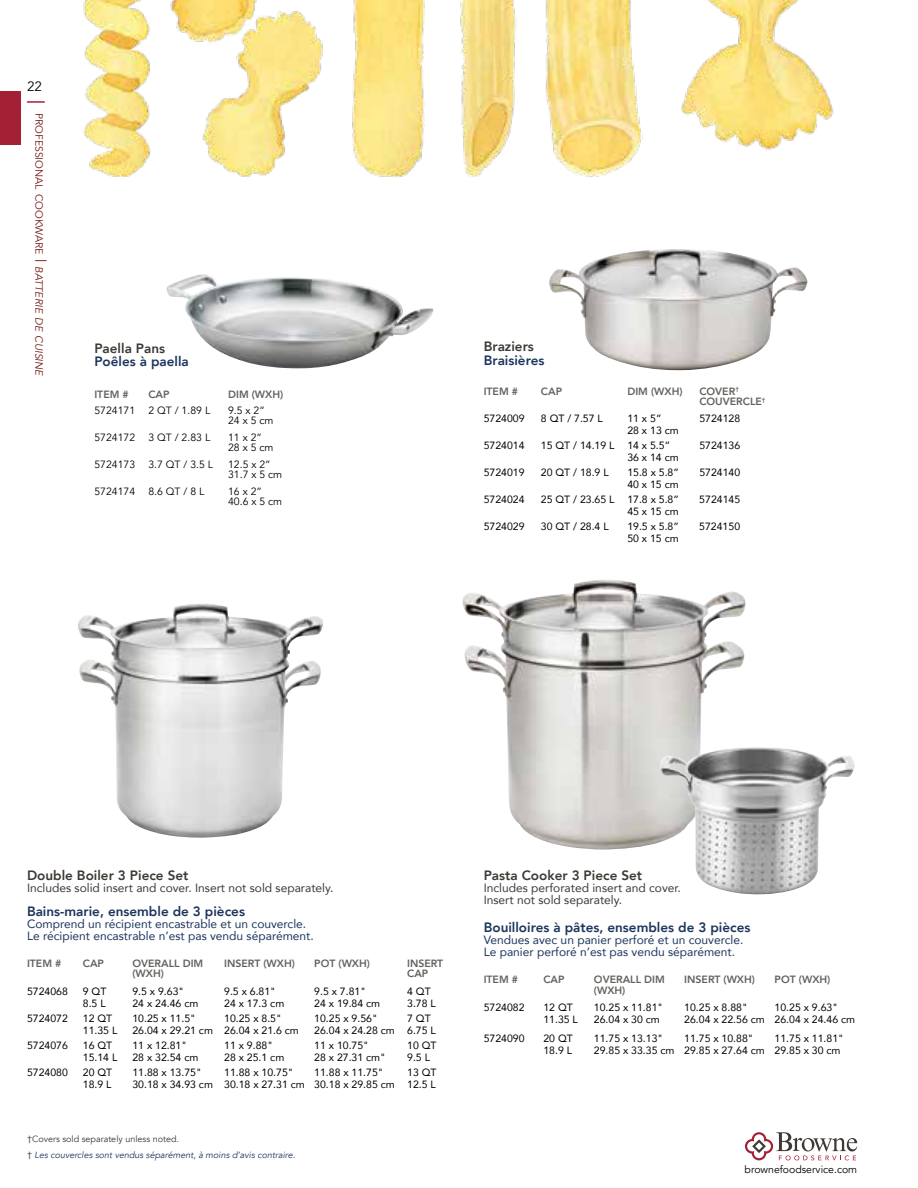
<style>
.page{position:relative;width:918px;height:1188px;background:#fff}
.page>*{position:absolute;margin:0;border:0;box-sizing:border-box;transform-origin:0 0}
.t1{font:800 13.5px "Avenir";color:#1c355e}
.t2{font:800 13.5px "Avenir";color:#3d3935}
.t3{font:13.5px "Avenir";color:#000}
.t4{font:12px/12px "Avenir";color:#1c355e}
.t5{font:12px/12px "Avenir";color:#3d3935}
.t6{font:10.5px/12px "Avenir";color:#000}
.t7{font:800 10.5px/10.5px "Avenir";color:#63615d}
.t8{font:10.5px/10.5px "Avenir";color:#000}
.t9{font:10.5px "Avenir";color:#751a15}
.t10{font:italic 9px/16.6px "Avenir";color:#1c355e}
.s1{font-size:15px}
.s2{font-style:italic}
.s3{font-style:normal;color:#3d3935}
</style>
<div class="page">
<svg style="left:745px;top:1132px;width:112px;height:28px"></svg>
<div style="left:0;top:91px;width:20px;height:54px;background:#a32035"></div>
<img style="left:549px;top:270px;width:258px;height:101px">
<img style="left:78px;top:604px;width:245px;height:234px">
<img style="left:463px;top:580px;width:283px;height:270px">
<img style="left:659px;top:747px;width:196px;height:148px">
<img style="left:166px;top:274px;width:268px;height:95px">
<img style="left:20px;top:0;width:814px;height:270px">
<p class="t3" style="left:27px;top:79px;width:17px">22</p>
<p class="t9" style="left:45px;top:113px;width:265px;rotate:90deg">professional cookware <span class="s1">|</span> <span class="s2">batterie de cuisine</span></p>
<p class="t2" style="left:94px;top:338px;width:72px">Paella Pans</p>
<p class="t1" style="left:94px;top:351px;width:96px">Poêles à paella</p>
<p class="t7" style="left:94px;top:389px;width:36px">ITEM #</p>
<p class="t7" style="left:148px;top:389px;width:23px">CAP</p>
<p class="t7" style="left:228px;top:389px;width:57px">DIM (WXH)</p>
<p class="t8" style="left:94px;top:405px;width:42px">5724171</p>
<p class="t8" style="left:148px;top:405px;width:63px">2 QT / 1.89 L</p>
<p class="t8" style="left:228px;top:405px;width:47px">9.5 x 2”<br>24 x 5 cm</p>
<p class="t8" style="left:94px;top:432px;width:42px">5724172</p>
<p class="t8" style="left:148px;top:432px;width:63px">3 QT / 2.83 L</p>
<p class="t8" style="left:228px;top:432px;width:47px">11 x 2”<br>28 x 5 cm</p>
<p class="t8" style="left:94px;top:459px;width:42px">5724173</p>
<p class="t8" style="left:148px;top:459px;width:66px">3.7 QT / 3.5 L</p>
<p class="t8" style="left:228px;top:459px;width:56px">12.5 x 2”<br>31.7 x 5 cm</p>
<p class="t8" style="left:94px;top:486px;width:42px">5724174</p>
<p class="t8" style="left:148px;top:486px;width:58px">8.6 QT / 8 L</p>
<p class="t8" style="left:228px;top:486px;width:56px">16 x 2”<br>40.6 x 5 cm</p>
<p class="t2" style="left:484px;top:336px;width:52px">Braziers</p>
<p class="t1" style="left:484px;top:350px;width:62px">Braisières</p>
<p class="t7" style="left:484px;top:386px;width:36px">ITEM #</p>
<p class="t7" style="left:541px;top:386px;width:23px">CAP</p>
<p class="t7" style="left:627px;top:386px;width:57px">DIM (WXH)</p>
<p class="t7" style="left:699px;top:386px;width:68px">COVER<sup>†<br></sup>COUVERCLE<sup>†</sup></p>
<p class="t6" style="left:484px;top:412px;width:42px">5724009</p>
<p class="t6" style="left:541px;top:412px;width:63px">8 QT / 7.57 L</p>
<p class="t6" style="left:627px;top:412px;width:53px">11 x 5”<br>28 x 13 cm</p>
<p class="t6" style="left:699px;top:412px;width:42px">5724128</p>
<p class="t6" style="left:484px;top:439px;width:42px">5724014</p>
<p class="t6" style="left:627px;top:439px;width:53px;text-indent:-86px">15 QT / 14.19 L 14 x 5.5”<br>36 x 14 cm</p>
<p class="t6" style="left:699px;top:439px;width:42px">5724136</p>
<p class="t6" style="left:484px;top:466px;width:42px">5724019</p>
<p class="t6" style="left:541px;top:466px;width:69px">20 QT / 18.9 L</p>
<p class="t6" style="left:627px;top:466px;width:53px">15.8 x 5.8”<br>40 x 15 cm</p>
<p class="t6" style="left:699px;top:466px;width:42px">5724140</p>
<p class="t6" style="left:484px;top:493px;width:42px">5724024</p>
<p class="t6" style="left:541px;top:493px;width:140px;text-align:right">25 QT / 23.65 L 17.8 x 5.8”<br>45 x 15 cm</p>
<p class="t6" style="left:699px;top:493px;width:42px">5724145</p>
<p class="t6" style="left:484px;top:520px;width:42px">5724029</p>
<p class="t6" style="left:541px;top:520px;width:69px">30 QT / 28.4 L</p>
<p class="t6" style="left:627px;top:520px;width:53px">19.5 x 5.8”<br>50 x 15 cm</p>
<p class="t6" style="left:699px;top:520px;width:42px">5724150</p>
<p class="t2" style="left:27px;top:865px;width:163px">Double Boiler 3 Piece Set</p>
<p class="t5" style="left:27px;top:881px;width:308px">Includes solid insert and cover. Insert not sold separately.</p>
<p class="t1" style="left:27px;top:901px;width:219px">Bains-marie, ensemble de 3 pièces</p>
<p class="t4" style="left:27px;top:917px;width:288px">Comprend un récipient encastrable et un couvercle.<br>Le récipient encastrable n’est pas vendu séparément.</p>
<p class="t7" style="left:27px;top:958px;width:36px">ITEM #</p>
<p class="t7" style="left:83px;top:958px;width:23px">CAP</p>
<p class="t7" style="left:132px;top:958px;width:72px">OVERALL DIM (WXH)</p>
<p class="t7" style="left:224px;top:958px;width:72px">INSERT (WXH)</p>
<p class="t7" style="left:314px;top:958px;width:57px">POT (WXH)</p>
<p class="t7" style="left:407px;top:958px;width:38px">INSERT<br>CAP</p>
<p class="t6" style="left:27px;top:985px;width:42px">5724068</p>
<p class="t6" style="left:83px;top:985px;width:25px">9 QT<br>8.5 L</p>
<p class="t6" style="left:132px;top:985px;width:67px">9.5 x 9.63"<br>24 x 24.46 cm</p>
<p class="t6" style="left:224px;top:985px;width:62px">9.5 x 6.81"<br>24 x 17.3 cm</p>
<p class="t6" style="left:314px;top:985px;width:67px">9.5 x 7.81"<br>24 x 19.84 cm</p>
<p class="t6" style="left:407px;top:985px;width:30px">4 QT<br>3.78 L</p>
<p class="t6" style="left:27px;top:1012px;width:42px">5724072</p>
<p class="t6" style="left:83px;top:1012px;width:36px">12 QT<br>11.35 L</p>
<p class="t6" style="left:132px;top:1012px;width:82px">10.25 x 11.5"<br>26.04 x 29.21 cm</p>
<p class="t6" style="left:224px;top:1012px;width:76px">10.25 x 8.5"<br>26.04 x 21.6 cm</p>
<p class="t6" style="left:314px;top:1012px;width:82px">10.25 x 9.56"<br>26.04 x 24.28 cm</p>
<p class="t6" style="left:407px;top:1012px;width:30px">7 QT<br>6.75 L</p>
<p class="t6" style="left:27px;top:1039px;width:42px">5724076</p>
<p class="t6" style="left:83px;top:1039px;width:36px">16 QT<br>15.14 L</p>
<p class="t6" style="left:132px;top:1039px;width:67px">11 x 12.81"<br>28 x 32.54 cm</p>
<p class="t6" style="left:224px;top:1039px;width:62px">11 x 9.88"<br>28 x 25.1 cm</p>
<p class="t6" style="left:314px;top:1039px;width:73px">11 x 10.75"<br>28 x 27.31 cm"</p>
<p class="t6" style="left:407px;top:1039px;width:31px">10 QT<br>9.5 L</p>
<p class="t6" style="left:27px;top:1066px;width:42px">5724080</p>
<p class="t6" style="left:83px;top:1066px;width:31px">20 QT<br>18.9 L</p>
<p class="t6" style="left:132px;top:1066px;width:82px">11.88 x 13.75"<br>30.18 x 34.93 cm</p>
<p class="t6" style="left:224px;top:1066px;width:82px">11.88 x 10.75"<br>30.18 x 27.31 cm</p>
<p class="t6" style="left:314px;top:1066px;width:82px">11.88 x 11.75"<br>30.18 x 29.85 cm</p>
<p class="t6" style="left:407px;top:1066px;width:31px">13 QT<br>12.5 L</p>
<p class="t10" style="left:27px;top:1131px;width:270px"><span class="s3">†</span><span class="s3">Covers sold separately unless noted.<br></span><span class="s3">†</span> Les couvercles sont vendus séparément, à moins d’avis contraire.</p>
<p class="t2" style="left:484px;top:865px;width:160px">Pasta Cooker 3 Piece Set</p>
<p class="t5" style="left:484px;top:881px;width:199px">Includes perforated insert and cover.<br>Insert not sold separately.</p>
<p class="t1" style="left:484px;top:917px;width:268px">Bouilloires à pâtes, ensembles de 3 pièces</p>
<p class="t4" style="left:484px;top:934px;width:261px">Vendues avec un panier perforé et un couvercle.<br>Le panier perforé n’est pas vendu séparément.</p>
<p class="t7" style="left:484px;top:974px;width:36px">ITEM #</p>
<p class="t7" style="left:543px;top:974px;width:23px">CAP</p>
<p class="t7" style="left:594px;top:974px;width:72px">OVERALL DIM (WXH)</p>
<p class="t7" style="left:684px;top:974px;width:72px">INSERT (WXH)</p>
<p class="t7" style="left:775px;top:974px;width:57px">POT (WXH)</p>
<p class="t6" style="left:484px;top:1001px;width:42px">5724082</p>
<p class="t6" style="left:543px;top:1001px;width:36px">12 QT<br>11.35 L</p>
<p class="t6" style="left:594px;top:1001px;width:71px">10.25 x 11.81"<br>26.04 x 30 cm</p>
<p class="t6" style="left:684px;top:1001px;width:82px">10.25 x 8.88"<br>26.04 x 22.56 cm</p>
<p class="t6" style="left:775px;top:1001px;width:82px">10.25 x 9.63"<br>26.04 x 24.46 cm</p>
<p class="t6" style="left:484px;top:1032px;width:42px">5724090</p>
<p class="t6" style="left:543px;top:1032px;width:31px">20 QT<br>18.9 L</p>
<p class="t6" style="left:594px;top:1032px;width:82px">11.75 x 13.13"<br>29.85 x 33.35 cm</p>
<p class="t6" style="left:684px;top:1032px;width:82px">11.75 x 10.88"<br>29.85 x 27.64 cm</p>
<p class="t6" style="left:775px;top:1032px;width:71px">11.75 x 11.81"<br>29.85 x 30 cm</p>
<p class="t8" style="left:745px;top:1164px;width:114px">brownefoodservice.com</p>
</div>
